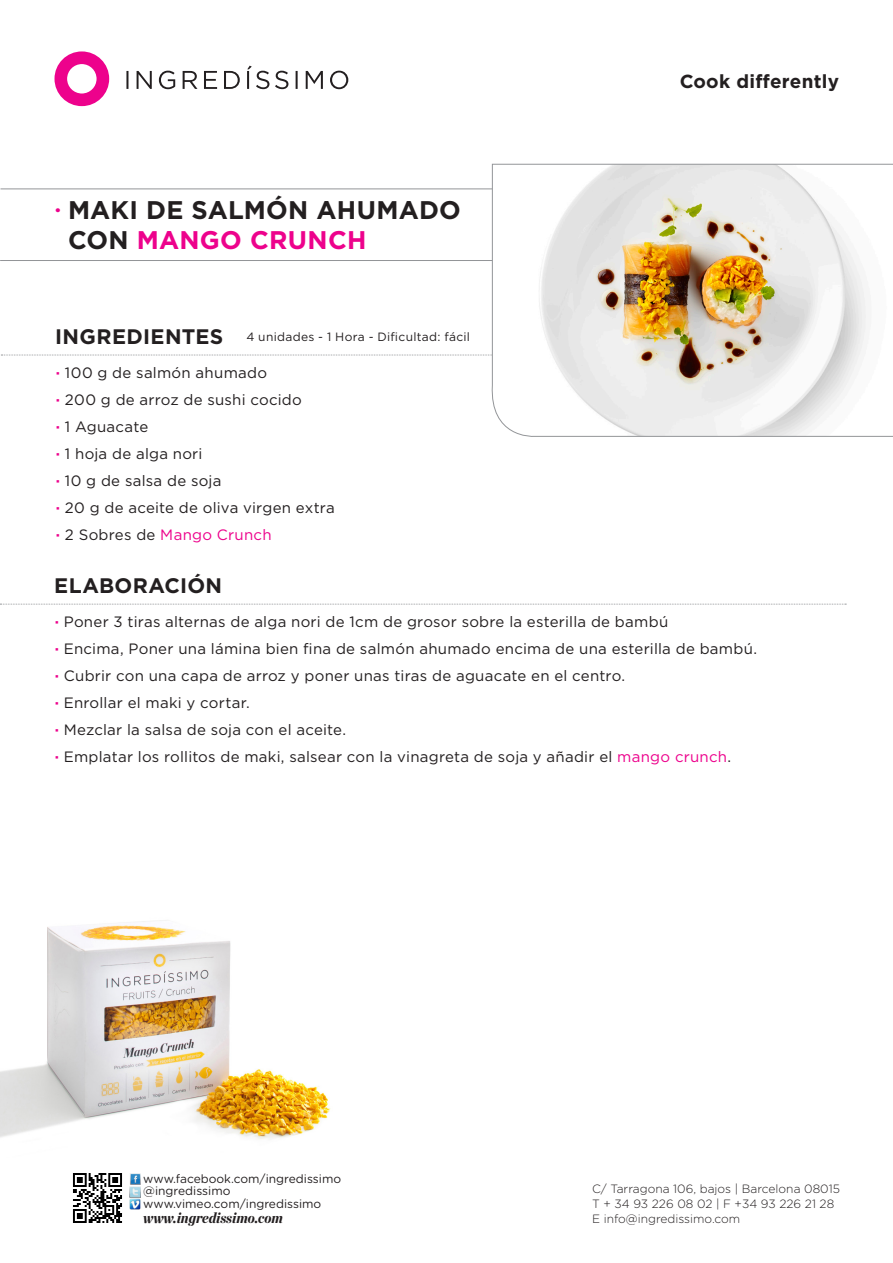
<style>
.page{position:relative;width:893px;height:1263px;background:#fff}
.page>*{position:absolute;margin:0;border:0;box-sizing:border-box;transform-origin:0 0}
.t1{font:700 25.5px/30px "Gotham";letter-spacing:.005em;color:#231f20}
.t2{font:700 21px "Gotham";letter-spacing:.015em;color:#231f20}
.t3{font:700 18.9px "Gotham";letter-spacing:.015em;color:#231f20}
.t4{font:15px "Gotham";letter-spacing:.015em;color:#231f20}
.t5{font:15px "Gotham";letter-spacing:.02em;color:#ed028c}
.t6{font:italic 900 15px "Chronicle Disp Cond";color:#231f20}
.t7{font:300 12px "Gotham Rounded";color:#231f20}
.t8{font:12px "Gotham Rounded";color:#231f20}
.t9{font:12px "Gotham";letter-spacing:.025em;color:#231f20}
.s1{font-family:"Helvetica";color:#ed028c}
.s2{color:#ed028c}
.s3{font-weight:700;color:#ed028c}
.s4{font-weight:700}
.s5{color:#231f20}
</style>
<div class="page">
<div style="left:55px;top:51px;width:54px;height:55px;border:13px solid #ed028c;border-radius:50%"></div>
<svg style="left:126px;top:66px;width:222px;height:23px"></svg>
<hr style="left:1px;top:189px;width:845px;height:1px;background:#939598">
<hr style="left:0;top:260px;width:845px;height:1px;background:#939598">
<svg style="left:1px;top:355px;width:488px;height:1px"></svg>
<svg style="left:0;top:604px;width:846px;height:1px"></svg>
<svg style="left:489px;top:163px;width:404px;height:274px"></svg>
<img style="left:73px;top:1173px;width:49px;height:50px">
<svg style="left:130px;top:1173px;width:11px;height:37px"></svg>
<img style="left:0;top:920px;width:331px;height:219px">
<p class="t1" style="left:68px;top:195px;width:394px;text-indent:-13px"><span class="s1">·</span> MAKI DE SALMÓN AHUMADO<br>CON <span class="s2">MANGO CRUNCH</span></p>
<p class="t2" style="left:55px;top:322px;width:170px">INGREDIENTES</p>
<p class="t9" style="left:246px;top:329px;width:225px">4 unidades - 1 Hora - Dificultad: fácil</p>
<p class="t4" style="left:56px;top:363px;width:213px"><span class="s3">·</span> 100 g de salmón ahumado</p>
<p class="t4" style="left:56px;top:390px;width:248px"><span class="s3">·</span> 200 g de arroz de sushi cocido</p>
<p class="t4" style="left:56px;top:417px;width:94px"><span class="s3">·</span> 1 Aguacate</p>
<p class="t4" style="left:56px;top:444px;width:148px"><span class="s3">·</span> 1 hoja de alga nori</p>
<p class="t4" style="left:56px;top:471px;width:167px"><span class="s3">·</span> 10 g de salsa de soja</p>
<p class="t4" style="left:56px;top:498px;width:280px"><span class="s3">·</span> 20 g de aceite de oliva virgen extra</p>
<p class="t5" style="left:56px;top:525px;width:217px"><span class="s4">·</span> <span class="s5">2 Sobres de</span> Mango Crunch</p>
<p class="t2" style="left:54px;top:571px;width:169px">ELABORACIÓN</p>
<p class="t3" style="left:680px;top:69px;width:161px">Cook differently</p>
<p class="t4" style="left:55px;top:612px;width:615px"><span class="s3">·</span> Poner 3 tiras alternas de alga nori de 1cm de grosor sobre la esterilla de bambú</p>
<p class="t4" style="left:55px;top:639px;width:704px"><span class="s3">·</span> Encima, Poner una lámina bien fina de salmón ahumado encima de una esterilla de bambú.</p>
<p class="t4" style="left:55px;top:666px;width:572px"><span class="s3">·</span> Cubrir con una capa de arroz y poner unas tiras de aguacate en el centro.</p>
<p class="t4" style="left:55px;top:693px;width:197px"><span class="s3">·</span> Enrollar el maki y cortar.</p>
<p class="t4" style="left:55px;top:720px;width:293px"><span class="s3">·</span> Mezclar la salsa de soja con el aceite.</p>
<p class="t4" style="left:55px;top:747px;width:678px"><span class="s3">·</span> Emplatar los rollitos de maki, salsear con la vinagreta de soja y añadir el <span class="s2">mango crunch</span>.</p>
<p class="t8" style="left:143px;top:1171px;width:199px">www.facebook.com/ingredissimo</p>
<p class="t8" style="left:143px;top:1184px;width:89px">@ingredissimo</p>
<p class="t8" style="left:143px;top:1196px;width:180px">www.vimeo.com/ingredissimo</p>
<p class="t6" style="left:143px;top:1205px;width:141px">www.ingredissimo.com</p>
<p class="t7" style="left:592px;top:1181px;width:249px">C/ Tarragona 106, bajos | Barcelona 08015</p>
<p class="t7" style="left:592px;top:1196px;width:244px">T + 34 93 226 08 02 | F +34 93 226 21 28</p>
<p class="t7" style="left:592px;top:1211px;width:150px">E info@ingredissimo.com</p>
</div>
